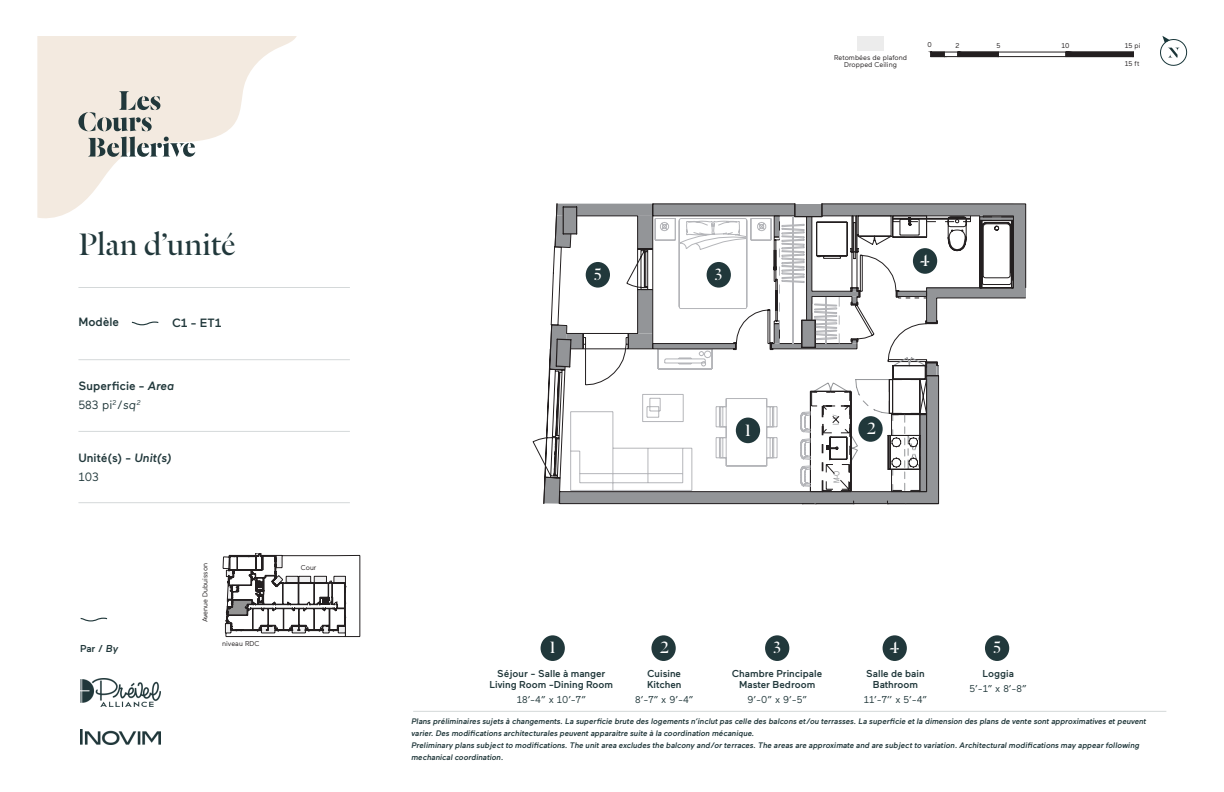
<style>
.page{position:relative;width:1224px;height:792px;background:#fff}
.page>*{position:absolute;margin:0;border:0;box-sizing:border-box;transform-origin:0 0}
.t1{font:34px "Dala Floda";color:#21383b}
.t2{font:18px "Dala Floda";color:#fff}
.t3{font:500 12px "Maax";color:#21383b}
.t4{font:12px "Maax";color:#21383b}
.t5{font:11.9px "Arial";color:#231f20}
.t6{font:500 10px/11px "Maax";color:#21383b;text-align:center}
.t7{font:10px "Maax";color:#21383b}
.t8{font:8.1px "Arial Narrow";color:#939598}
.t9{font:italic 500 8px/12px "Maax";color:#21383b}
.t10{font:8px "Arial";color:#231f20}
.t11{font:7px/7px "Maax";color:#231f20;text-align:center}
.s1{font-style:italic}
</style>
<div class="page">
<div style="left:857px;top:36px;width:27px;height:14px;background:#ececec"></div>
<svg style="left:533px;top:203px;width:493px;height:301px"></svg>
<svg style="left:544px;top:203px;width:470px;height:301px"></svg>
<hr style="left:78px;top:287px;width:272px;height:1px;background:#21383b">
<hr style="left:78px;top:359px;width:272px;height:1px;background:#21383b">
<hr style="left:78px;top:431px;width:272px;height:1px;background:#21383b">
<hr style="left:78px;top:502px;width:272px;height:1px;background:#21383b">
<svg style="left:37px;top:36px;width:260px;height:182px;fill:#f3eae0"></svg>
<svg style="left:88px;top:137px;width:107px;height:20px"></svg>
<svg style="left:78px;top:91px;width:82px;height:40px;background:#c1c0b9"></svg>
<img style="left:81px;top:678px;width:80px;height:29px">
<img style="left:81px;top:729px;width:80px;height:16px">
<svg style="left:131px;top:321px;width:28px;height:5px"></svg>
<svg style="left:80px;top:617px;width:28px;height:5px"></svg>
<hr style="left:413px;top:711px;width:753px;height:1px;background:#21383b">
<svg style="left:1160px;top:36px;width:28px;height:30px"></svg>
<svg style="left:928px;top:51px;width:206px;height:7px"></svg>
<svg style="left:223px;top:554px;width:137px;height:83px"></svg>
<div style="left:541px;top:635px;width:24px;height:26px;background:#21383b;border-radius:50%"></div>
<div style="left:736px;top:418px;width:24px;height:25px;background:#21383b;border-radius:50%"></div>
<div style="left:883px;top:635px;width:24px;height:26px;background:#21383b;border-radius:50%"></div>
<div style="left:913px;top:248px;width:24px;height:26px;background:#21383b;border-radius:50%"></div>
<div style="left:651px;top:635px;width:25px;height:26px;background:#21383b;border-radius:50%"></div>
<div style="left:858px;top:416px;width:25px;height:26px;background:#21383b;border-radius:50%"></div>
<div style="left:985px;top:635px;width:24px;height:26px;background:#21383b;border-radius:50%"></div>
<div style="left:586px;top:262px;width:24px;height:26px;background:#21383b;border-radius:50%"></div>
<div style="left:765px;top:635px;width:24px;height:26px;background:#21383b;border-radius:50%"></div>
<div style="left:707px;top:262px;width:24px;height:26px;background:#21383b;border-radius:50%"></div>
<h1 class="t1" style="left:78px;top:222px;width:159px">Plan d’unité</h1>
<h3 class="t3" style="left:78px;top:316px;width:42px">Modèle</h3>
<p class="t3" style="left:172px;top:317px;width:51px">C1 - ET1</p>
<h3 class="t3" style="left:78px;top:379px;width:97px">Superficie - <span class="s1">Area</span></h3>
<p class="t4" style="left:78px;top:398px;width:65px">583 pi<sup>2</sup>/sq<sup>2</sup></p>
<h3 class="t3" style="left:78px;top:451px;width:95px">Unité(s) - <span class="s1">Unit(s)</span></h3>
<p class="t4" style="left:78px;top:470px;width:22px">103</p>
<p class="t6" style="left:80px;top:643px;width:40px">Par / <span class="s1">By</span></p>
<p class="t11" style="left:202px;top:622px;width:61px;rotate:-90deg">Avenue Dubuisson</p>
<p class="t11" style="left:222px;top:641px;width:39px">niveau RDC</p>
<p class="t11" style="left:301px;top:564px;width:17px">Cour</p>
<p class="t11" style="left:834px;top:54px;width:74px">Retombées de plafond<br>Dropped Ceiling</p>
<p class="t11" style="left:928px;top:42px;width:6px">0</p>
<p class="t11" style="left:956px;top:42px;width:6px">2</p>
<p class="t11" style="left:996px;top:43px;width:5px">5</p>
<p class="t11" style="left:1061px;top:42px;width:10px">10</p>
<p class="t11" style="left:1125px;top:43px;width:17px">15 pi</p>
<p class="t11" style="left:1125px;top:61px;width:16px">15 ft</p>
<p class="t2" style="left:594px;top:262px;width:9px">5</p>
<p class="t2" style="left:715px;top:262px;width:9px">3</p>
<p class="t2" style="left:745px;top:418px;width:8px">1</p>
<p class="t2" style="left:920px;top:249px;width:11px">4</p>
<p class="t8" style="left:830px;top:425px;width:12px;rotate:-90deg">L-V</p>
<p class="t8" style="left:831px;top:483px;width:14px;rotate:-90deg">M-O</p>
<p class="t2" style="left:867px;top:417px;width:10px">2</p>
<p class="t2" style="left:550px;top:636px;width:8px">1</p>
<p class="t6" style="left:490px;top:668px;width:125px">Séjour - Salle à manger<br>Living Room -Dining Room</p>
<p class="t7" style="left:517px;top:694px;width:70px">18’-4” x 10’-7”</p>
<p class="t2" style="left:660px;top:636px;width:10px">2</p>
<p class="t6" style="left:647px;top:668px;width:36px;text-align:left">Cuisine<br>Kitchen</p>
<p class="t7" style="left:635px;top:694px;width:60px">8’-7” x 9’-4”</p>
<p class="t2" style="left:773px;top:636px;width:9px">3</p>
<p class="t6" style="left:732px;top:668px;width:91px">Chambre Principale<br>Master Bedroom</p>
<p class="t7" style="left:748px;top:694px;width:61px">9’-0” x 9’-5”</p>
<p class="t2" style="left:890px;top:636px;width:11px">4</p>
<p class="t6" style="left:866px;top:668px;width:60px">Salle de bain<br>Bathroom</p>
<p class="t7" style="left:864px;top:694px;width:65px">11’-7’’ x 5’-4”</p>
<p class="t2" style="left:993px;top:636px;width:9px">5</p>
<p class="t6" style="left:982px;top:668px;width:33px">Loggia</p>
<p class="t7" style="left:970px;top:683px;width:59px">5’-1” x 8’-8”</p>
<p class="t9" style="left:411px;top:715px;width:738px">Plans préliminaires sujets à changements. La superficie brute des logements n’inclut pas celle des balcons et/ou terrasses. La superficie et la dimension des plans de vente sont approximatives et peuvent varier. Des modifications architecturales peuvent apparaitre suite à la coordination mécanique.<br>Preliminary plans subject to modifications. The unit area excludes the balcony and/or terraces. The areas are approximate and are subject to variation. Architectural modifications may appear following mechanical coordination.</p>
<p class="t5" style="left:442px;top:721px;width:123px">BELLERIVE-PHASE-2</p>
<p class="t10" style="left:599px;top:721px;width:34px">C1 - ET1</p>
<p class="t10" style="left:866px;top:721px;width:33px">02/23/21</p>
</div>
